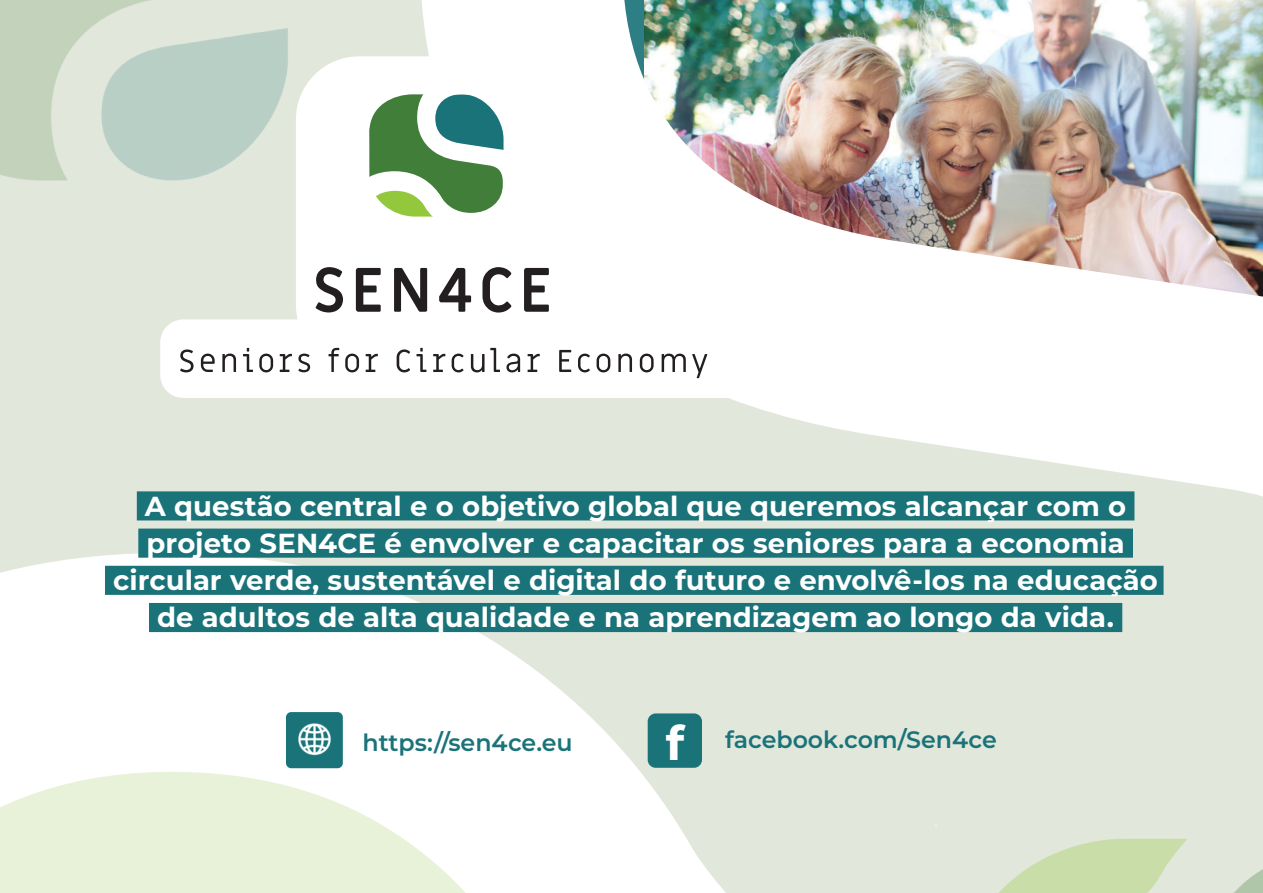
<style>
.page{position:relative;width:1263px;height:893px;background:#fff}
.page>*{position:absolute;margin:0;border:0;box-sizing:border-box;transform-origin:0 0}
.t1{font:100 47.7px "Montserrat";color:#fff}
.t2{font:100 27.45px/37.2px "Montserrat";color:#fff;text-align:center}
.t3{font:600 23.7px "Montserrat";color:#1a7379}
</style>
<div class="page">
<div style="left:0;top:0;width:420px;height:552px;background:#e2e7db"></div>
<img style="left:420px;top:0;width:843px;height:893px">
<svg style="left:0;top:552px;width:709px;height:341px"></svg>
<img style="left:0;top:0;width:294px;height:195px">
<img style="left:935px;top:825px;width:328px;height:68px">
<div style="left:160px;top:319px;width:616px;height:79px;background:#fff;border-radius:23px"></div>
<div style="left:296px;top:56px;width:319px;height:312px;background:#fff;border-radius:63px"></div>
<svg style="left:316px;top:94px;width:233px;height:219px"></svg>
<svg style="left:180px;top:348px;width:527px;height:30px"></svg>
<div style="left:137px;top:491px;width:997px;height:29px;background:#1a7379"></div>
<div style="left:138px;top:529px;width:995px;height:29px;background:#1a7379"></div>
<div style="left:105px;top:566px;width:1058px;height:29px;background:#1a7379"></div>
<div style="left:149px;top:603px;width:973px;height:29px;background:#1a7379"></div>
<div style="left:286px;top:712px;width:57px;height:56px;background:#1a7379;border-radius:5px"></div>
<img style="left:298px;top:723px;width:33px;height:33px">
<div style="left:648px;top:713px;width:54px;height:55px;background:#1a7379;border-radius:8px"></div>
<p class="t2" style="left:113px;top:487px;width:1046px">A questão central e o objetivo global que queremos alcançar com o projeto SEN4CE é envolver e capacitar os seniores para a economia circular verde, sustentável e digital do futuro e envolvê-los na educação de adultos de alta qualidade e na aprendizagem ao longo da vida.</p>
<h1 class="t1" style="left:666px;top:712px;width:20px">f</h1>
<p class="t3" style="left:363px;top:726px;width:212px">https://sen4ce.eu</p>
<p class="t3" style="left:725px;top:724px;width:273px">facebook.com/Sen4ce</p>
</div>
